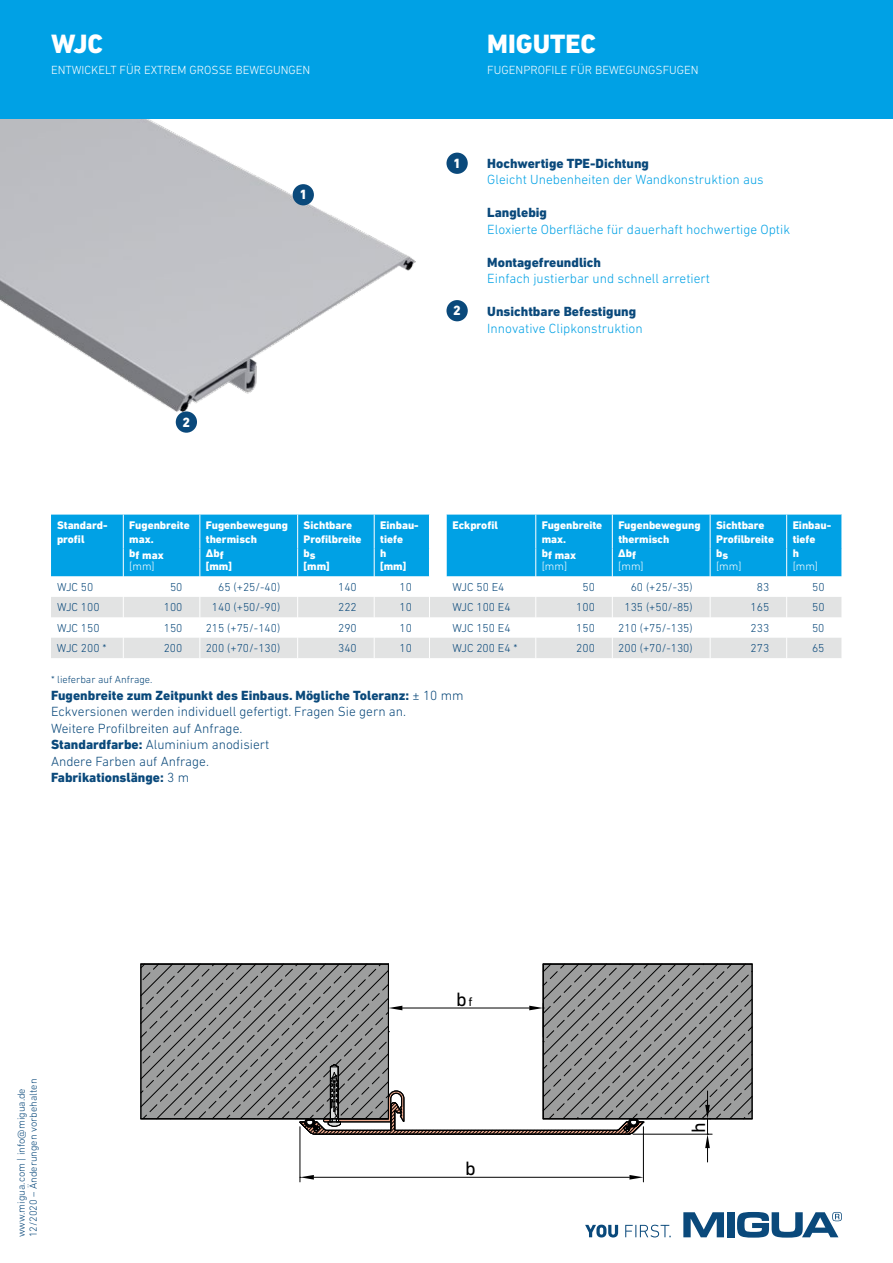
<style>
.page{position:relative;width:893px;height:1263px;background:#fff}
.page>*{position:absolute;margin:0;border:0;box-sizing:border-box;transform-origin:0 0}
.t1{font:800 27px "DIN Next LT Pro";color:#fff}
.t2{font:19.65px "DIN Next LT Pro";color:#000}
.t3{font:800 13.65px "DIN Next LT Pro";color:#fff}
.t4{font:300 13.5px/16.5px "DIN Next LT Pro";color:#0a497b}
.t5{font:300 13.5px "DIN Next LT Pro";color:#00a1e5}
.t6{font:800 13.5px "DIN Next LT Pro";color:#0a497b}
.t7{font:300 12px "DIN Next LT Pro";color:#fff}
.t8{font:300 11.7px "DIN Next LT Pro";color:#0a497b}
.t9{font:800 11.25px/13.5px "DIN Next LT Pro";color:#fff}
.t10{font:300 11.25px "DIN Next LT Pro";color:#fff}
.t11{font:300 10.5px/12px "DIN Next LT Pro";color:#0a497b}
.s1{font-weight:800}
.s2{font-size:12.75px}
</style>
<div class="page">
<svg style="left:683px;top:1212px;width:41px;height:25px"></svg>
<div style="left:727px;top:1212px;width:8px;height:25px;background:#0a497b"></div>
<svg style="left:737px;top:1212px;width:105px;height:25px"></svg>
<svg style="left:585px;top:1224px;width:86px;height:13px"></svg>
<img style="left:0;top:119px;width:416px;height:293px">
<hr style="left:643px;top:1127px;width:1px;height:55px;background:#000">
<hr style="left:300px;top:1127px;width:1px;height:55px;background:#000">
<hr style="left:314px;top:1177px;width:315px;height:1px;background:#000">
<svg style="left:629px;top:1175px;width:14px;height:4px"></svg>
<svg style="left:300px;top:1175px;width:14px;height:4px"></svg>
<svg style="left:140px;top:963px;width:613px;height:199px"></svg>
<div style="left:0;top:0;width:893px;height:119px;background:#00a1e5"></div>
<div style="left:51px;top:515px;width:791px;height:61px;background:#00a1e5"></div>
<svg style="left:51px;top:576px;width:791px;height:1px"></svg>
<svg style="left:51px;top:597px;width:791px;height:61px;fill:#e2e3e3"></svg>
<hr style="left:297px;top:515px;width:1px;height:33px;background:#fff">
<hr style="left:710px;top:515px;width:1px;height:33px;background:#fff">
<svg style="left:297px;top:548px;width:1px;height:110px"></svg>
<svg style="left:710px;top:548px;width:1px;height:110px"></svg>
<hr style="left:199px;top:515px;width:1px;height:33px;background:#fff">
<hr style="left:612px;top:515px;width:1px;height:33px;background:#fff">
<svg style="left:199px;top:548px;width:1px;height:110px"></svg>
<svg style="left:612px;top:548px;width:1px;height:110px"></svg>
<hr style="left:123px;top:515px;width:1px;height:33px;background:#fff">
<hr style="left:535px;top:515px;width:1px;height:33px;background:#fff">
<hr style="left:374px;top:515px;width:1px;height:33px;background:#fff">
<hr style="left:786px;top:515px;width:1px;height:33px;background:#fff">
<svg style="left:374px;top:548px;width:1px;height:110px"></svg>
<svg style="left:429px;top:515px;width:17px;height:143px"></svg>
<svg style="left:786px;top:548px;width:1px;height:110px"></svg>
<svg style="left:123px;top:548px;width:1px;height:110px"></svg>
<svg style="left:535px;top:548px;width:1px;height:110px"></svg>
<div style="left:446px;top:300px;width:22px;height:21px;background:#0a497b;border-radius:50%"></div>
<div style="left:176px;top:411px;width:21px;height:22px;background:#0a497b;border-radius:50%"></div>
<div style="left:446px;top:153px;width:22px;height:21px;background:#0a497b;border-radius:50%"></div>
<div style="left:293px;top:184px;width:21px;height:21px;background:#0a497b;border-radius:50%"></div>
<h1 class="t1" style="left:51px;top:28px;width:54px">WJC</h1>
<p class="t7" style="left:51px;top:63px;width:261px">ENTWICKELT FÜR EXTREM GROSSE BEWEGUNGEN</p>
<p class="t3" style="left:183px;top:414px;width:9px">2</p>
<p class="t3" style="left:299px;top:187px;width:9px">1</p>
<h1 class="t1" style="left:487px;top:28px;width:110px">MIGUTEC</h1>
<p class="t7" style="left:487px;top:63px;width:213px">FUGENPROFILE FÜR BEWEGUNGSFUGEN</p>
<p class="t3" style="left:453px;top:155px;width:9px">1</p>
<p class="t3" style="left:453px;top:303px;width:9px">2</p>
<p class="t6" style="left:487px;top:155px;width:163px">Hochwertige TPE-Dichtung</p>
<p class="t5" style="left:487px;top:172px;width:278px">Gleicht Unebenheiten der Wandkonstruktion aus</p>
<p class="t6" style="left:487px;top:205px;width:61px">Langlebig</p>
<p class="t5" style="left:487px;top:222px;width:304px">Eloxierte Oberfläche für dauerhaft hochwertige Optik</p>
<p class="t6" style="left:487px;top:254px;width:115px">Montagefreundlich</p>
<p class="t5" style="left:487px;top:271px;width:224px">Einfach justierbar und schnell arretiert</p>
<p class="t6" style="left:487px;top:304px;width:150px">Unsichtbare Befestigung</p>
<p class="t5" style="left:487px;top:321px;width:157px">Innovative Clipkonstruktion</p>
<p class="t9" style="left:57px;top:518px;width:52px">Standard&shy;profil</p>
<p class="t9" style="left:129px;top:518px;width:62px">Fugenbreite max.</p>
<p class="t9" style="left:206px;top:518px;width:84px">Fugenbewegung thermisch</p>
<p class="t9" style="left:304px;top:518px;width:59px">Sichtbare<br>Profilbreite</p>
<p class="t9" style="left:380px;top:518px;width:40px">Einbau&shy;tiefe</p>
<p class="t9" style="left:452px;top:518px;width:47px">Eckprofil</p>
<p class="t9" style="left:542px;top:518px;width:62px">Fugenbreite max.</p>
<p class="t9" style="left:618px;top:518px;width:84px">Fugenbewegung thermisch</p>
<p class="t9" style="left:716px;top:518px;width:59px">Sichtbare<br>Profilbreite</p>
<p class="t9" style="left:793px;top:518px;width:40px">Einbau&shy;tiefe</p>
<p class="t9" style="left:129px;top:549px;width:36px">bf max</p>
<p class="t10" style="left:129px;top:560px;width:27px">[mm]</p>
<p class="t9" style="left:206px;top:546px;width:28px">∆bf [mm]</p>
<p class="t9" style="left:304px;top:548px;width:28px;line-height:12.3px">bs [mm]</p>
<p class="t9" style="left:380px;top:546px;width:28px">h [mm]</p>
<p class="t9" style="left:542px;top:549px;width:36px">bf max</p>
<p class="t9" style="left:618px;top:546px;width:19px">∆bf</p>
<p class="t10" style="left:618px;top:560px;width:27px">[mm]</p>
<p class="t9" style="left:716px;top:547px;width:14px">bs</p>
<p class="t10" style="left:716px;top:560px;width:27px">[mm]</p>
<p class="t9" style="left:793px;top:546px;width:8px">h</p>
<p class="t10" style="left:793px;top:560px;width:27px">[mm]</p>
<p class="t10" style="left:542px;top:560px;width:27px">[mm]</p>
<p class="t8" style="left:57px;top:580px;width:38px">WJC 50</p>
<p class="t8" style="left:170px;top:580px;width:14px">50</p>
<p class="t8" style="left:218px;top:580px;width:64px">65 (+25/-40)</p>
<p class="t8" style="left:338px;top:580px;width:20px">140</p>
<p class="t8" style="left:400px;top:580px;width:14px">10</p>
<p class="t8" style="left:452px;top:580px;width:54px">WJC 50 E4</p>
<p class="t8" style="left:582px;top:580px;width:14px">50</p>
<p class="t8" style="left:631px;top:580px;width:64px">60 (+25/-35)</p>
<p class="t8" style="left:757px;top:580px;width:14px">83</p>
<p class="t8" style="left:812px;top:580px;width:14px">50</p>
<p class="t8" style="left:57px;top:601px;width:44px">WJC 100</p>
<p class="t8" style="left:164px;top:601px;width:20px">100</p>
<p class="t8" style="left:212px;top:601px;width:70px">140 (+50/-90)</p>
<p class="t8" style="left:338px;top:601px;width:20px">222</p>
<p class="t8" style="left:400px;top:601px;width:14px">10</p>
<p class="t8" style="left:452px;top:601px;width:60px">WJC 100 E4</p>
<p class="t8" style="left:576px;top:601px;width:20px">100</p>
<p class="t8" style="left:624px;top:601px;width:70px">135 (+50/-85)</p>
<p class="t8" style="left:751px;top:601px;width:20px">165</p>
<p class="t8" style="left:812px;top:601px;width:14px">50</p>
<p class="t8" style="left:57px;top:621px;width:44px">WJC 150</p>
<p class="t8" style="left:164px;top:621px;width:20px">150</p>
<p class="t8" style="left:206px;top:621px;width:76px">215 (+75/-140)</p>
<p class="t8" style="left:338px;top:621px;width:20px">290</p>
<p class="t8" style="left:400px;top:621px;width:14px">10</p>
<p class="t8" style="left:452px;top:621px;width:60px">WJC 150 E4</p>
<p class="t8" style="left:576px;top:621px;width:20px">150</p>
<p class="t8" style="left:618px;top:621px;width:76px">210 (+75/-135)</p>
<p class="t8" style="left:751px;top:621px;width:20px">233</p>
<p class="t8" style="left:812px;top:621px;width:14px">50</p>
<p class="t8" style="left:57px;top:642px;width:51px">WJC 200 *</p>
<p class="t8" style="left:164px;top:642px;width:20px">200</p>
<p class="t8" style="left:206px;top:642px;width:76px">200 (+70/-130)</p>
<p class="t8" style="left:338px;top:642px;width:20px">340</p>
<p class="t8" style="left:400px;top:642px;width:14px">10</p>
<p class="t8" style="left:452px;top:642px;width:67px">WJC 200 E4 *</p>
<p class="t8" style="left:576px;top:642px;width:20px">200</p>
<p class="t8" style="left:618px;top:642px;width:76px">200 (+70/-130)</p>
<p class="t8" style="left:751px;top:642px;width:20px">273</p>
<p class="t8" style="left:812px;top:642px;width:14px">65</p>
<p class="t11" style="left:51px;top:673px;width:103px">* lieferbar auf Anfrage.</p>
<p class="t4" style="left:51px;top:687px;width:414px"><span class="s1">Fugenbreite zum Zeitpunkt des Einbaus. Mögliche Toleranz:</span> ± 10 mm Eckversionen werden individuell gefertigt. Fragen Sie gern an.<br>Weitere Profilbreiten auf Anfrage.<br><span class="s1">Standardfarbe:</span> Aluminium anodisiert<br>Andere Farben auf Anfrage.<br><span class="s1">Fabrikationslänge:</span> 3 m</p>
<p class="t11" style="left:15px;top:1237px;width:160px;rotate:-90deg">www.migua.com | info@migua.de<br>12/2020 – Änderungen vorbehalten</p>
<h2 class="t2" style="left:456px;top:988px;width:18px">b<span class="s2">f</span></h2>
<h2 class="t2" style="left:465px;top:1157px;width:12px">b</h2>
<h2 class="t2" style="left:687px;top:1133px;width:12px;rotate:-90deg">h</h2>
</div>
